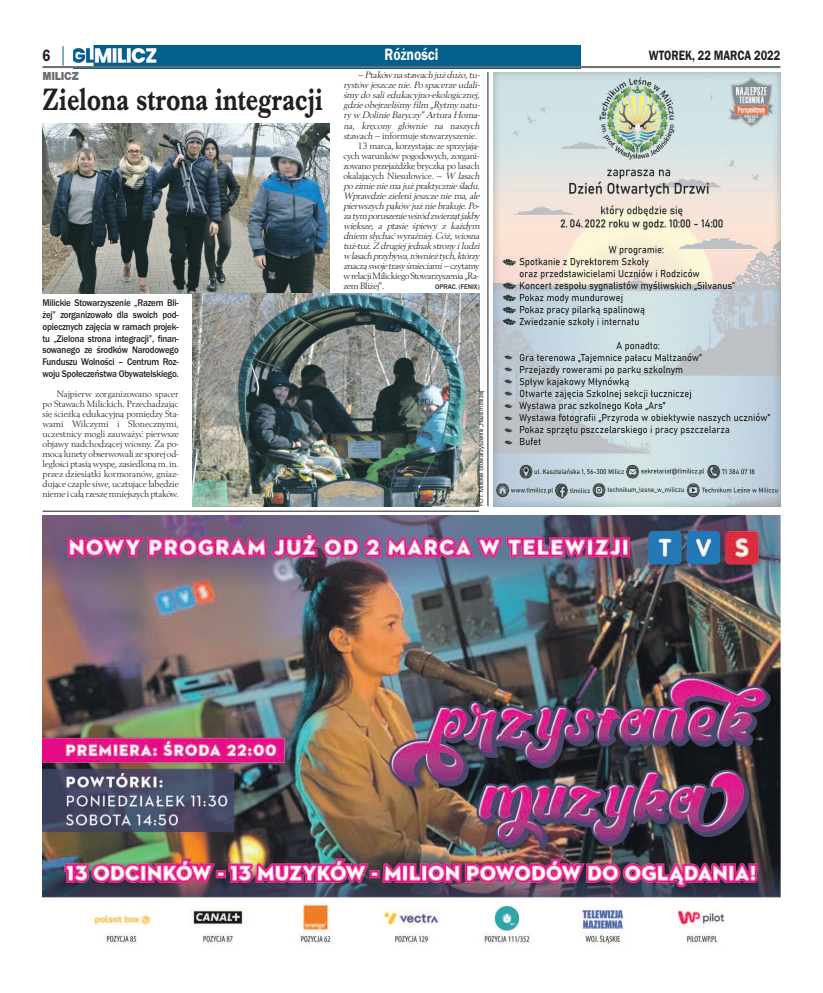
<style>
.page{position:relative;width:823px;height:993px;background:#fff}
.page>*{position:absolute;margin:0;border:0;box-sizing:border-box;transform-origin:0 0}
.t1{font:700 32px "Imprint URWTCE";color:#231f20;scale:.8 1}
.t2{font:17px "Franklin Got URWTCE Dem";color:#fff;scale:.8 1}
.t3{font:17px "Franklin Got URWTCE Dem";color:#231f20;scale:.8 1}
.t4{font:14px "Franklin Got URWTCE Dem";color:#231f20;scale:.8 1}
.t5{font:900 12px "Nimbus San TCE";letter-spacing:-.025em;color:#6c6d70;scale:.9 1}
.t6{font:500 10px/11.9px "Franklin Got URWTCE";letter-spacing:-.02em;color:#231f20;text-align:justify;scale:.9 1}
.t7{font:9.6px/10px "Berling TCE";letter-spacing:-.03em;color:#231f20;text-align:justify}
.t8{font:italic 9.6px "Berling TCE";letter-spacing:-.025em;color:#231f20}
.t9{font:500 7px "Franklin Got URWTCE";color:#231f20;scale:.95 1}
.t10{font:6px "Helvetica";letter-spacing:-.005em;color:#231f20}
.s1{font-style:italic}
.s2{font-style:normal}
</style>
<div class="page">
<img style="left:74px;top:46px;width:505px;height:20px">
<hr style="left:43px;top:66px;width:737px;height:2px;background:#6c6d70">
<svg style="left:62px;top:46px;width:1px;height:19px"></svg>
<img style="left:43px;top:123px;width:286px;height:170px">
<img style="left:193px;top:293px;width:286px;height:213px">
<hr style="left:487px;top:72px;width:1px;height:434px;background:#231f20">
<img style="left:493px;top:72px;width:287px;height:434px">
<img style="left:43px;top:515px;width:737px;height:429px">
<hr style="left:43px;top:510px;width:436px;height:1px;background:#231f20">
<h2 class="t3" style="left:43px;top:45px;width:11px">6</h2>
<h2 class="t2" style="left:384px;top:45px;width:69px">Różności</h2>
<h3 class="t4" style="left:648px;top:47px;width:166px">WTOREK, 22 MARCA 2022</h3>
<p class="t5" style="left:43px;top:69px;width:42px">MILICZ</p>
<h1 class="t1" style="left:43px;top:80px;width:351px">Zielona strona integracji</h1>
<p class="t6" style="left:43px;top:296px;width:153px">Milickie Stowarzyszenie „Razem Bli&shy;żej” zorganizowało dla swoich pod&shy;opiecznych zajęcia w ramach projek&shy;tu „Zielona strona integracji”, finan&shy;sowanego ze środków Narodowego Funduszu Wolności – Centrum Roz&shy;woju Społeczeństwa Obywatelskiego.</p>
<p class="t7" style="left:43px;top:389px;width:138px;text-indent:14px">Najpierw zorganizowano spacer po Stawach Milickich. Przechadzając się ścieżką edukacyjną pomiędzy Sta&shy;wami Wilczymi i Słonecznymi, uczestnicy mogli zauważyć pierwsze objawy nadchodzącej wiosny. Za po&shy;mocą lunety obserwowali ze sporej od&shy;ległości ptasiąwyspę, zasiedlonąm. in. przez dziesiątki kormoranów, gniaz&shy;dujące czaple siwe, ucztujące łabędzie nieme i całą rzeszęmniejszychptaków.</p>
<p class="t8" style="left:357px;top:69px;width:125px">–Ptaków nastawachjużdużo, tu-</p>
<p class="t8" style="left:343px;top:79px;width:139px">rystów jeszcze nie. Po spacerze udali-</p>
<p class="t8" style="left:343px;top:89px;width:138px">śmy do sali edukacyjno-ekologicznej,</p>
<p class="t8" style="left:343px;top:99px;width:139px">gdzie obejrzeliśmy film „Rytmy natu-</p>
<p class="t8" style="left:343px;top:109px;width:139px">ry w Dolinie Baryczy” Artura Homa-</p>
<p class="t8" style="left:343px;top:119px;width:139px">na, kręcony głównie na naszych</p>
<p class="t7" style="left:343px;top:130px;width:135px"><span class="s1">stawach–</span>informuje stowarzyszenie.</p>
<p class="t7" style="left:357px;top:140px;width:123px">13 marca, korzystając ze sprzyjają-</p>
<p class="t7" style="left:343px;top:150px;width:137px">cych warunków pogodowych, zorgani-</p>
<p class="t7" style="left:343px;top:160px;width:138px">zowano przejażdżkę bryczką po lasach</p>
<p class="t7" style="left:343px;top:170px;width:139px">okalających Niesułowice. – <span class="s1">W lasach</span></p>
<p class="t8" style="left:343px;top:179px;width:139px">po zimie nie ma już praktycznie śladu.</p>
<p class="t8" style="left:343px;top:189px;width:139px">Wprawdzie zieleni jeszcze nie ma, ale</p>
<p class="t8" style="left:343px;top:199px;width:139px">pierwszych pąków już nie brakuje. Po-</p>
<p class="t8" style="left:343px;top:209px;width:138px">zatymporuszeniewśród zwierzątjakby</p>
<p class="t8" style="left:343px;top:219px;width:139px">większe, a ptasie śpiewy z każdym</p>
<p class="t8" style="left:343px;top:229px;width:139px">dniem słychać wyraźniej. Cóż, wiosna</p>
<p class="t8" style="left:343px;top:239px;width:139px">tuż-tuż. Z drugiej jednak strony i ludzi</p>
<p class="t8" style="left:343px;top:249px;width:138px">w lasachprzybywa, równieżtych, którzy</p>
<p class="t8" style="left:343px;top:259px;width:138px">znaczą swojetrasy śmieciami–<span class="s2">czyt amy</span></p>
<p class="t7" style="left:343px;top:270px;width:137px">wrelacjiMilickiegoStowarzyszenia„Ra-</p>
<p class="t7" style="left:343px;top:280px;width:42px">zem Bliżej”.</p>
<p class="t9" style="left:435px;top:282px;width:48px">OPRAC. (FENIX)</p>
<p class="t10" style="left:478px;top:506px;width:119px;rotate:-90deg">FOT. Milickie Stowarzyszenie „Razem Bliżej”</p>
</div>
